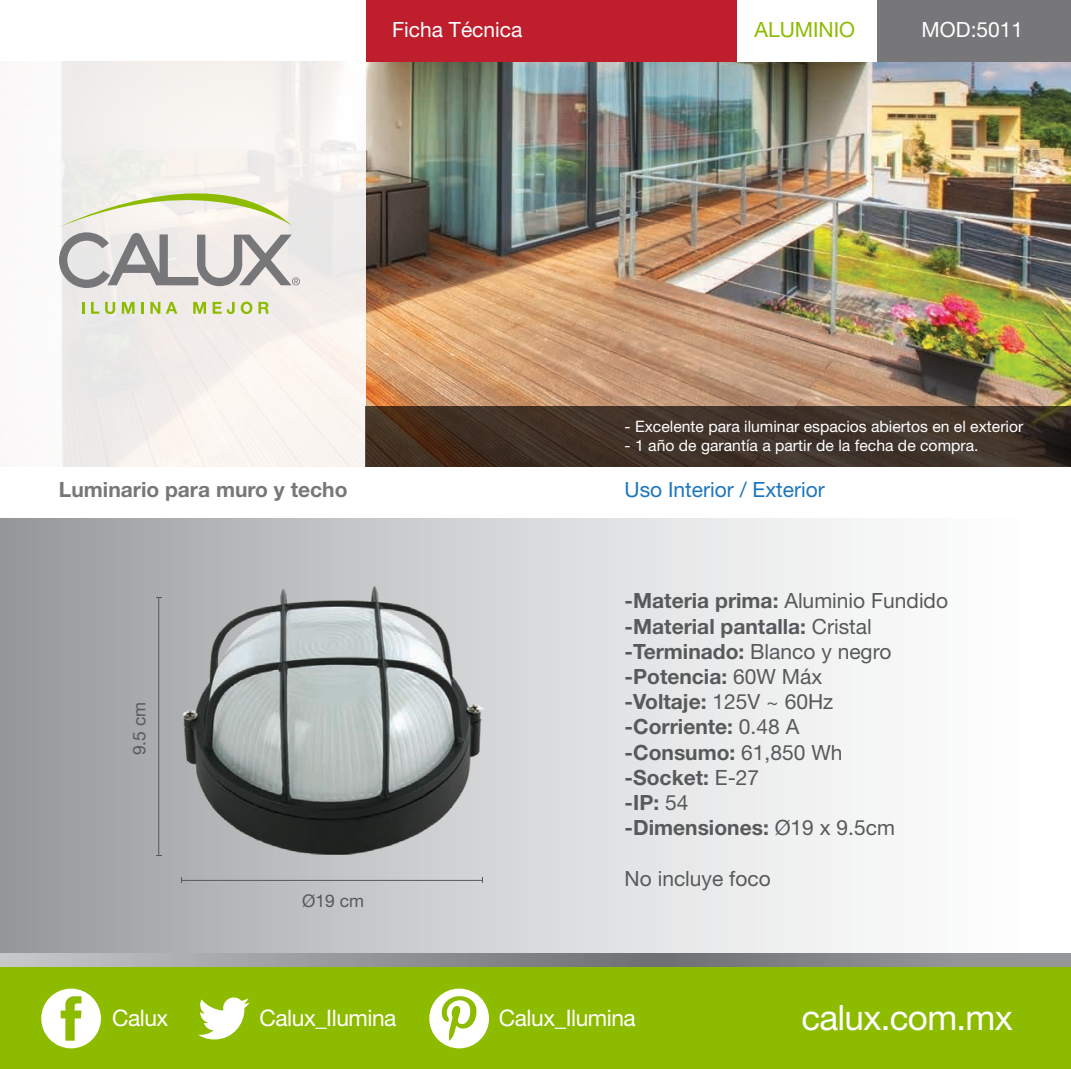
<style>
.page{position:relative;width:1071px;height:1069px;background:#fff}
.page>*{position:absolute;margin:0;border:0;box-sizing:border-box;transform-origin:0 0}
.t1{font:35px "Helvetica Neue";letter-spacing:-.02em;color:#fff}
.t2{font:22.75px "Helvetica Neue";letter-spacing:-.02em;color:#fff}
.t3{font:700 21px/25.2px "Helvetica Neue";color:#58595b}
.t4{font:700 21px "Helvetica Neue";color:#77777a}
.t5{font:21px "Helvetica Neue";color:#fff}
.t6{font:21px "Helvetica Neue";color:#1d76bc}
.t7{font:21px "Helvetica Neue";color:#58595b}
.t8{font:21px "Helvetica Neue";color:#8dbb00}
.t9{font:17.5px "Helvetica Neue";color:#58595b}
.t10{font:15.75px "Helvetica Neue";color:#fff}
.s1{font-weight:400}
</style>
<div class="page">
<img style="left:366px;top:61px;width:705px;height:345px">
<div style="left:0;top:518px;width:1071px;height:450px;background:linear-gradient(to right,#9d9fa2,#fff)"></div>
<svg style="left:0;top:954px;width:1071px;height:14px;background:#91968b"></svg>
<div style="left:0;top:968px;width:1071px;height:101px;background:#8dbb00"></div>
<svg style="left:41px;top:988px;width:60px;height:60px"></svg>
<svg style="left:198px;top:997px;width:52px;height:42px"></svg>
<svg style="left:429px;top:988px;width:60px;height:60px"></svg>
<img style="left:181px;top:570px;width:302px;height:301px">
<hr style="left:182px;top:880px;width:301px;height:1px;background:#58595b">
<hr style="left:158px;top:597px;width:1px;height:258px;background:#58595b">
<svg style="left:61px;top:61px;width:305px;height:406px;fill:#f4f0ec"></svg>
<svg style="left:82px;top:302px;width:2px;height:12px"></svg>
<svg style="left:91px;top:302px;width:8px;height:12px"></svg>
<svg style="left:105px;top:302px;width:10px;height:12px"></svg>
<svg style="left:122px;top:302px;width:13px;height:12px"></svg>
<svg style="left:141px;top:302px;width:3px;height:12px"></svg>
<svg style="left:150px;top:302px;width:10px;height:12px"></svg>
<svg style="left:166px;top:302px;width:11px;height:12px"></svg>
<svg style="left:193px;top:302px;width:13px;height:12px"></svg>
<svg style="left:213px;top:302px;width:22px;height:12px"></svg>
<svg style="left:241px;top:302px;width:11px;height:12px"></svg>
<svg style="left:259px;top:302px;width:10px;height:12px"></svg>
<svg style="left:59px;top:152px;width:241px;height:136px;background:#dcdbd2"></svg>
<div style="left:366px;top:0;width:371px;height:61px;background:#bf1e2d"></div>
<div style="left:876px;top:0;width:195px;height:61px;background:#77777a"></div>
<svg style="left:366px;top:406px;width:705px;height:60px;background:#403126"></svg>
<p class="t5" style="left:392px;top:17px;width:132px">Ficha Técnica</p>
<p class="t8" style="left:754px;top:17px;width:102px">ALUMINIO</p>
<p class="t5" style="left:922px;top:17px;width:103px">MOD:5011</p>
<p class="t10" style="left:625px;top:417px;width:400px">- Excelente para iluminar espacios abiertos en el exterior</p>
<p class="t10" style="left:625px;top:436px;width:355px">- 1 año de garantía a partir de la fecha de compra.</p>
<p class="t4" style="left:59px;top:476px;width:290px">Luminario para muro y techo</p>
<p class="t6" style="left:625px;top:477px;width:202px">Uso Interior / Exterior</p>
<p class="t9" style="left:129px;top:755px;width:55px;rotate:-90deg">9.5 cm</p>
<p class="t9" style="left:302px;top:890px;width:63px">Ø19 cm</p>
<p class="t3" style="left:625px;top:588px;width:325px">-Materia prima: <span class="s1">Aluminio Fundido </span>-Material pantalla: <span class="s1">Cristal </span>-Terminado: <span class="s1">Blanco y negro </span>-Potencia: <span class="s1">60W Máx<br></span>-Voltaje: <span class="s1">125V ~ 60Hz<br></span>-Corriente: <span class="s1">0.48 A<br></span>-Consumo: <span class="s1">61,850 Wh<br></span>-Socket: <span class="s1">E-27<br></span>-IP: <span class="s1">54<br></span>-Dimensiones: <span class="s1">Ø19 x 9.5cm</span></p>
<p class="t7" style="left:625px;top:865px;width:148px">No incluye foco</p>
<p class="t2" style="left:112px;top:1004px;width:58px">Calux</p>
<p class="t2" style="left:260px;top:1004px;width:138px">Calux_Ilumina</p>
<p class="t2" style="left:499px;top:1004px;width:138px">Calux_Ilumina</p>
<h1 class="t1" style="left:801px;top:996px;width:213px">calux.com.mx</h1>
</div>
